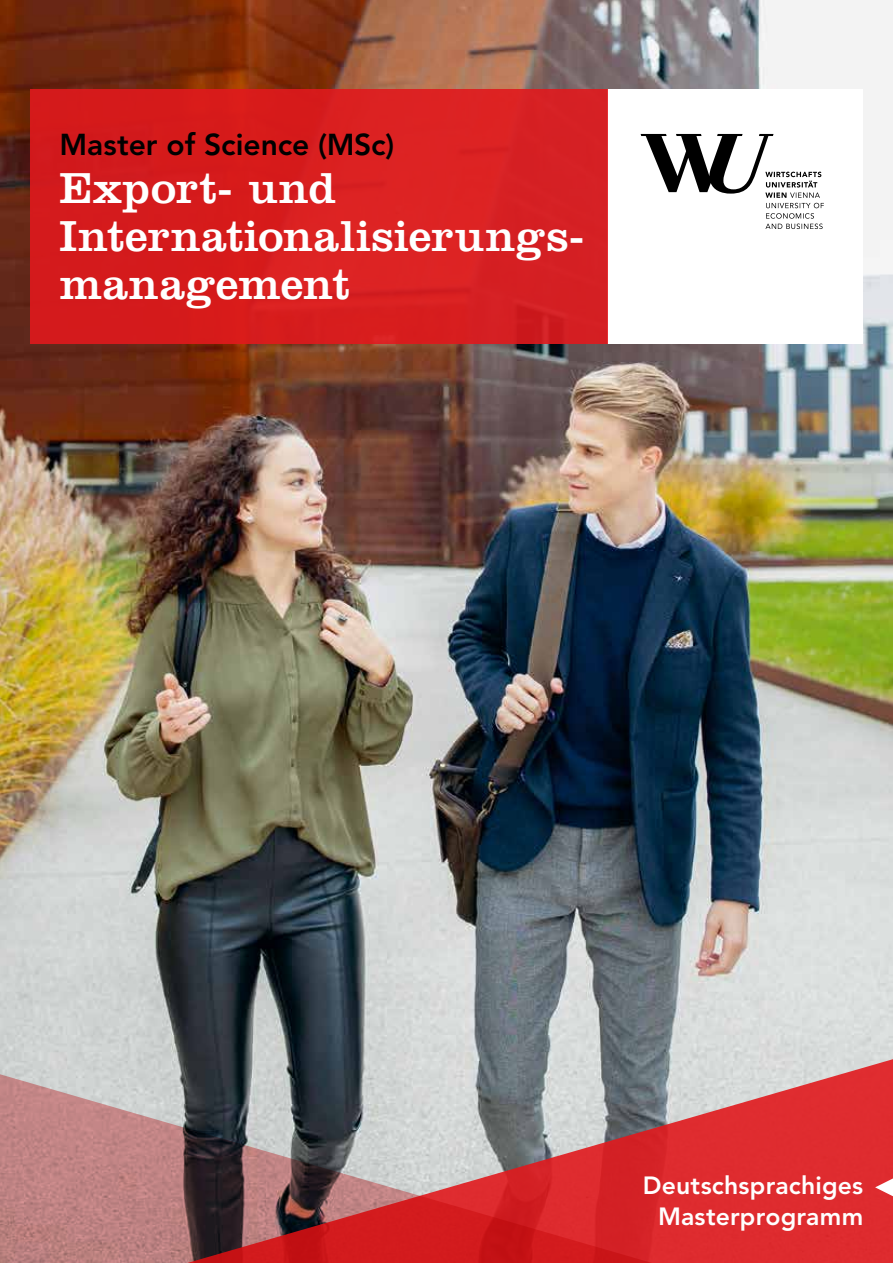
<style>
.page{position:relative;width:893px;height:1263px;background:#fff}
.page>*{position:absolute;margin:0;border:0;box-sizing:border-box;transform-origin:0 0}
.t1{font:45px/48px "Clarendon LT Std";letter-spacing:.01em;color:#fff}
.t2{font:800 30px "Avenir LT Std";letter-spacing:-.005em;color:#000}
.t3{font:800 24.75px/30.8px "Avenir LT Std";letter-spacing:.005em;color:#fff;text-align:right}
</style>
<div class="page">
<img style="left:0;top:0;width:893px;height:1074px">
<svg style="left:143px;top:1055px;width:750px;height:208px;background:#cc5659"></svg>
<svg style="left:875px;top:1178px;width:18px;height:18px"></svg>
<svg style="left:0;top:1074px;width:696px;height:189px;background:#ac6a6c"></svg>
<div style="left:608px;top:89px;width:255px;height:255px;background:#fff"></div>
<div style="left:30px;top:89px;width:578px;height:255px;background:#d61d1e"></div>
<svg style="left:641px;top:134px;width:183px;height:95px"></svg>
<p class="t2" style="left:60px;top:127px;width:336px">Master of Science (MSc)</p>
<p class="t1" style="left:60px;top:164px;width:523px">Export- und<br>Internationalisierungs&shy;management</p>
<p class="t3" style="left:643px;top:1170px;width:222px">Deutschsprachiges<br>Masterprogramm</p>
</div>
